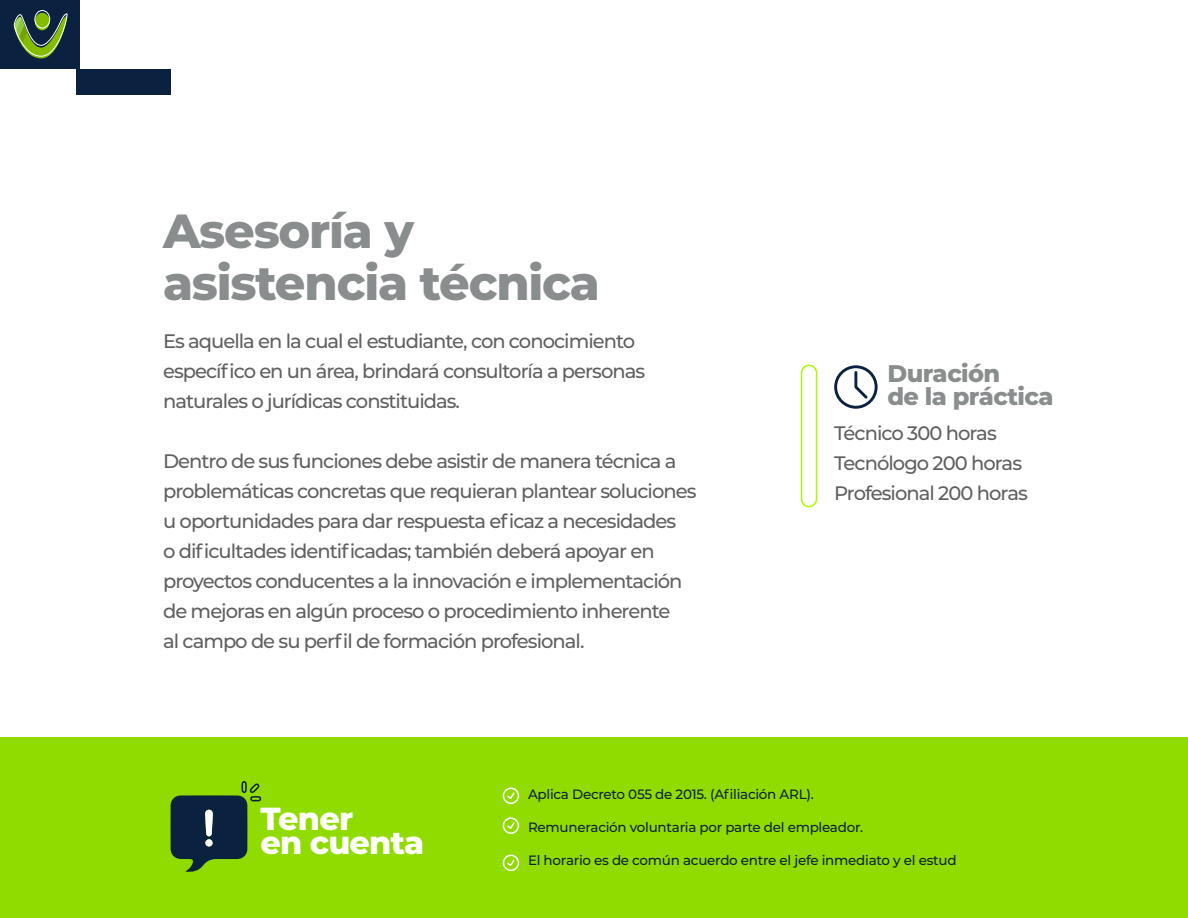
<style>
.page{position:relative;width:1188px;height:918px;background:#fff}
.page>*{position:absolute;margin:0;border:0;box-sizing:border-box;transform-origin:0 0}
.t1{font:800 47.85px/51.9px "Montserrat";letter-spacing:-.025em;color:#898d8d}
.t2{font:800 31.8px/24px "Montserrat";letter-spacing:-.025em;color:#fff}
.t3{font:800 24px/22.5px "Montserrat";letter-spacing:-.025em;color:#898d8d}
.t4{font:500 19.5px/30px "Montserrat";letter-spacing:-.05em;color:#606060}
.t5{font:500 13.5px "Montserrat";letter-spacing:-.02em;color:#0a2240}
</style>
<div class="page">
<div style="left:0;top:737px;width:1188px;height:181px;background:#91dc00"></div>
<div style="left:0;top:0;width:80px;height:69px;background:#0a2240"></div>
<div style="left:76px;top:69px;width:95px;height:25px;background:#0a2240"></div>
<svg style="left:14px;top:13px;width:54px;height:45px"></svg>
<div style="left:35px;top:10px;width:15px;height:18px;border:1px solid #fff;border-radius:50%"></div>
<div style="left:801px;top:365px;width:16px;height:142px;border:2px solid #abf900;border-radius:8px"></div>
<svg style="left:834px;top:365px;width:44px;height:44px"></svg>
<svg style="left:171px;top:781px;width:91px;height:91px"></svg>
<div style="left:205px;top:839px;width:8px;height:8px;background:#fff;border-radius:50%"></div>
<div style="left:503px;top:788px;width:16px;height:16px;border:2px solid #fff;border-radius:50%"></div>
<svg style="left:506px;top:791px;width:10px;height:10px"></svg>
<div style="left:503px;top:817px;width:16px;height:17px;border:2px solid #fff;border-radius:50%"></div>
<svg style="left:506px;top:821px;width:10px;height:9px"></svg>
<div style="left:503px;top:855px;width:16px;height:16px;border:2px solid #fff;border-radius:50%"></div>
<svg style="left:506px;top:858px;width:10px;height:10px"></svg>
<h1 class="t1" style="left:163px;top:202px;width:438px">Asesoría y asistencia técnica</h1>
<p class="t4" style="left:163px;top:325px;width:484px">Es aquella en la cual el estudiante, con conocimiento específico en un área, brindará consultoría a personas naturales o jurídicas constituidas.</p>
<p class="t4" style="left:163px;top:445px;width:535px">Dentro de sus funciones debe asistir de manera técnica a problemáticas concretas que requieran plantear soluciones u oportunidades para dar respuesta eficaz a necesidades<br>o dificultades identificadas; también deberá apoyar en proyectos conducentes a la innovación e implementación de mejoras en algún proceso o procedimiento inherente<br>al campo de su perfil de formación profesional.</p>
<p class="t3" style="left:887px;top:361px;width:168px">Duración<br>de la práctica</p>
<p class="t4" style="left:834px;top:418px;width:195px">Técnico 300 horas<br>Tecnólogo 200 horas<br>Profesional 200 horas</p>
<h2 class="t2" style="left:260px;top:805px;width:165px">Tener<br>en cuenta</h2>
<p class="t5" style="left:528px;top:785px;width:287px">Aplica Decreto 055 de 2015. (Afiliación ARL).</p>
<p class="t5" style="left:528px;top:818px;width:337px">Remuneración voluntaria por parte del empleador.</p>
<p class="t5" style="left:528px;top:851px;width:430px">El horario es de común acuerdo entre el jefe inmediato y el estud</p>
</div>
